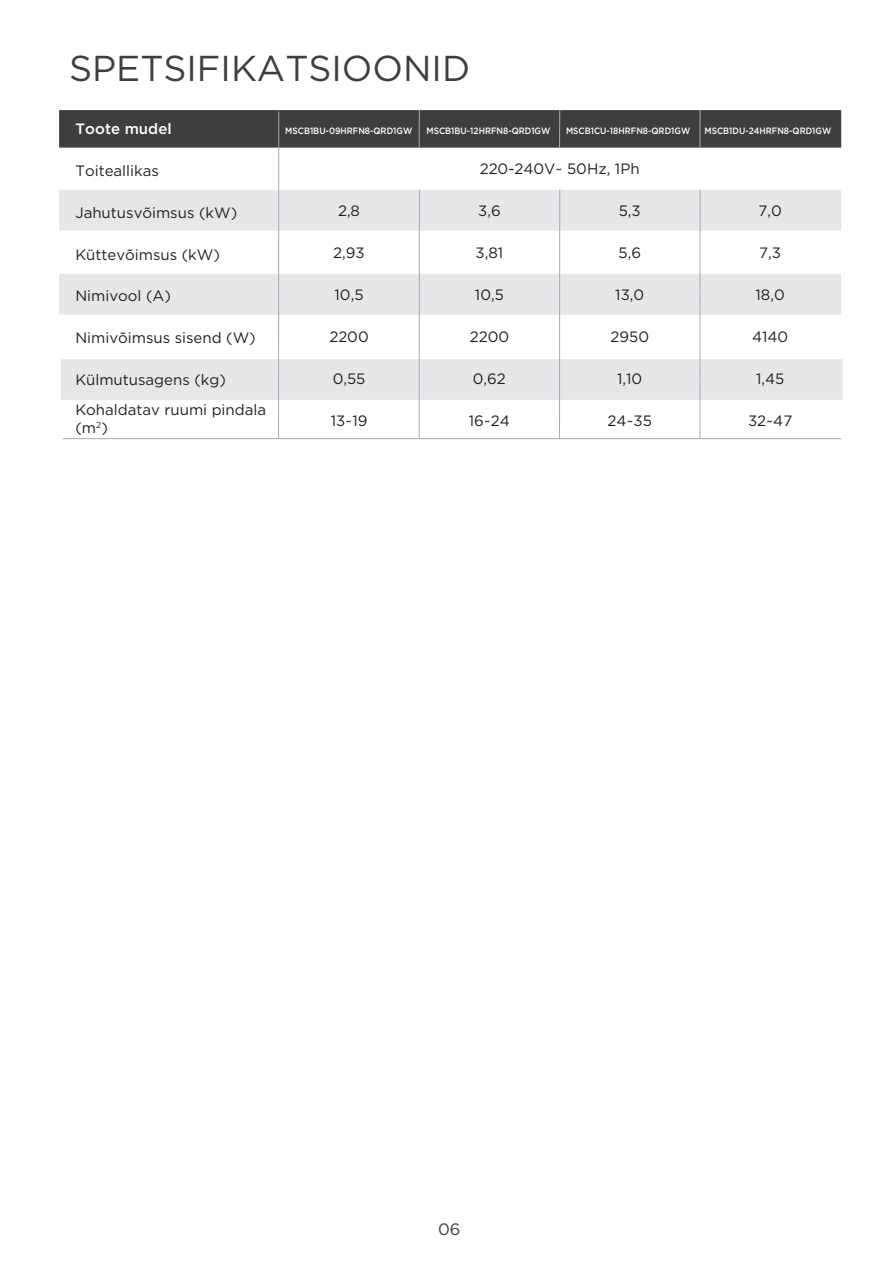
<style>
.page{position:relative;width:893px;height:1263px;background:#fff}
.page>*{position:absolute;margin:0;border:0;box-sizing:border-box;transform-origin:0 0}
.t1{font:36px "Gotham";color:#3e3e3f}
.t2{font:16.5px "Gotham";color:#3e3e3f}
.t3{font:15px/18px "Gotham";color:#231f20}
.t4{font:500 15px "Gotham";color:#fff}
.t5{font:500 9.15px "Gotham";color:#fff;scale:.91 1}
</style>
<div class="page">
<div style="left:59px;top:110px;width:782px;height:38px;background:#3e3e3f"></div>
<div style="left:59px;top:274px;width:782px;height:41px;background:#e6e7e9"></div>
<div style="left:61px;top:359px;width:782px;height:41px;background:#e6e7e9"></div>
<div style="left:59px;top:190px;width:782px;height:40px;background:#e6e7e9"></div>
<hr style="left:278px;top:112px;width:1px;height:327px;background:#a8a9ad">
<hr style="left:419px;top:190px;width:1px;height:249px;background:#a8a9ad">
<hr style="left:419px;top:110px;width:1px;height:38px;background:#a8a9ad">
<hr style="left:559px;top:190px;width:1px;height:249px;background:#a8a9ad">
<hr style="left:559px;top:110px;width:1px;height:38px;background:#a8a9ad">
<hr style="left:700px;top:190px;width:1px;height:249px;background:#a8a9ad">
<hr style="left:700px;top:110px;width:1px;height:38px;background:#a8a9ad">
<hr style="left:63px;top:438px;width:778px;height:1px;background:#a8a9ad">
<h1 class="t1" style="left:69px;top:45px;width:403px">SPETSIFIKATSIOONID</h1>
<p class="t4" style="left:76px;top:119px;width:98px">Toote mudel</p>
<p class="t3" style="left:75px;top:161px;width:85px">Toiteallikas</p>
<p class="t3" style="left:75px;top:203px;width:163px">Jahutusvõimsus (kW)</p>
<p class="t3" style="left:75px;top:245px;width:146px">Küttevõimsus (kW)</p>
<p class="t3" style="left:75px;top:287px;width:97px">Nimivool (A)</p>
<p class="t3" style="left:75px;top:329px;width:182px">Nimivõimsus sisend (W)</p>
<p class="t3" style="left:75px;top:370px;width:152px">Külmutusagens (kg)</p>
<p class="t3" style="left:75px;top:400px;width:192px">Kohaldatav ruumi pindala (m<sup>2</sup>)</p>
<p class="t5" style="left:285px;top:125px;width:141px">MSCB1BU-09HRFN8-QRD1GW</p>
<p class="t5" style="left:427px;top:125px;width:138px">MSCB1BU-12HRFN8-QRD1GW</p>
<p class="t5" style="left:566px;top:125px;width:138px">MSCB1CU-18HRFN8-QRD1GW</p>
<p class="t5" style="left:704px;top:125px;width:141px">MSCB1DU-24HRFN8-QRD1GW</p>
<p class="t3" style="left:338px;top:202px;width:24px">2,8</p>
<p class="t3" style="left:333px;top:244px;width:33px">2,93</p>
<p class="t3" style="left:335px;top:286px;width:30px">10,5</p>
<p class="t3" style="left:329px;top:328px;width:41px">2200</p>
<p class="t3" style="left:333px;top:369px;width:34px">0,55</p>
<p class="t3" style="left:331px;top:411px;width:38px">13~19</p>
<p class="t3" style="left:480px;top:160px;width:161px">220-240V~ 50Hz, 1Ph</p>
<p class="t3" style="left:478px;top:202px;width:24px">3,6</p>
<p class="t3" style="left:476px;top:244px;width:29px">3,81</p>
<p class="t3" style="left:475px;top:286px;width:30px">10,5</p>
<p class="t3" style="left:470px;top:328px;width:41px">2200</p>
<p class="t3" style="left:473px;top:369px;width:35px">0,62</p>
<p class="t3" style="left:469px;top:411px;width:43px">16~24</p>
<p class="t3" style="left:619px;top:202px;width:24px">5,3</p>
<p class="t3" style="left:618px;top:244px;width:24px">5,6</p>
<p class="t3" style="left:615px;top:286px;width:30px">13,0</p>
<p class="t3" style="left:610px;top:328px;width:40px">2950</p>
<p class="t3" style="left:617px;top:369px;width:27px">1,10</p>
<p class="t3" style="left:607px;top:411px;width:46px">24~35</p>
<p class="t3" style="left:758px;top:202px;width:25px">7,0</p>
<p class="t3" style="left:759px;top:244px;width:23px">7,3</p>
<p class="t3" style="left:756px;top:286px;width:31px">18,0</p>
<p class="t3" style="left:752px;top:328px;width:38px">4140</p>
<p class="t3" style="left:756px;top:369px;width:30px">1,45</p>
<p class="t3" style="left:748px;top:411px;width:46px">32~47</p>
<p class="t2" style="left:438px;top:1218px;width:24px">06</p>
</div>
